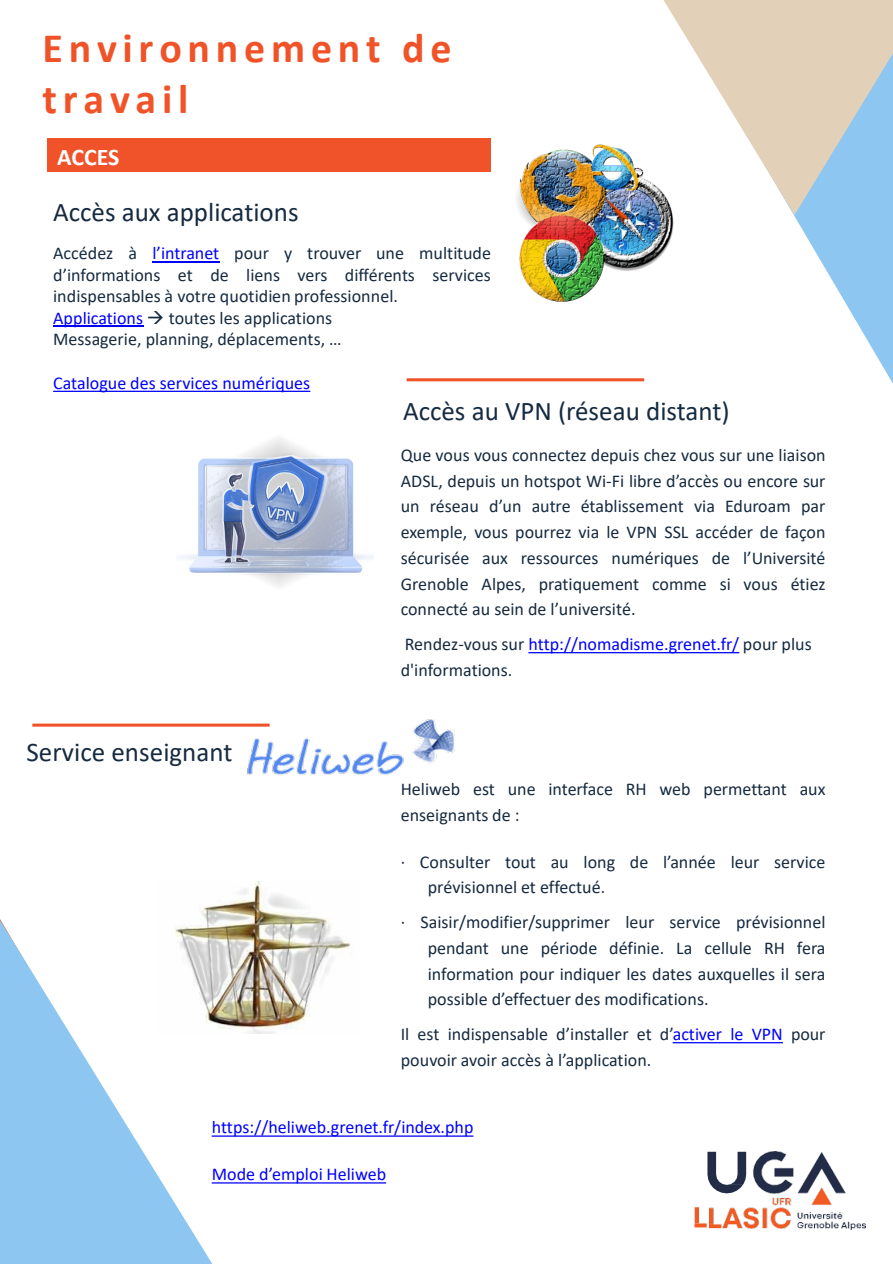
<style>
.page{position:relative;width:893px;height:1264px;background:#fff}
.page>*{position:absolute;margin:0;border:0;box-sizing:border-box;transform-origin:0 0}
.t1{font:700 42px/50.4px "Calibri";letter-spacing:.135em;color:#f05327}
.t2{font:27px "Calibri";color:#162a40}
.t3{font:700 24px "Calibri";letter-spacing:-.005em;color:#fff}
.t4{font:18px/25.7px "Calibri";color:#162a40}
.t5{font:18px "Calibri";color:#00f}
.s1{color:#00f}
</style>
<div class="page">
<svg style="left:707px;top:1151px;width:2px;height:30px"></svg>
<img style="left:709px;top:1151px;width:156px;height:77px">
<div style="left:694px;top:1206px;width:5px;height:17px;background:#f15a22"></div>
<svg style="left:694px;top:1223px;width:12px;height:4px"></svg>
<hr style="left:406px;top:378px;width:238px;height:3px;background:#f05327">
<hr style="left:152px;top:261px;width:67px;height:1px;background:#00f">
<hr style="left:53px;top:326px;width:90px;height:1px;background:#00f">
<svg style="left:53px;top:390px;width:257px;height:2px"></svg>
<img style="left:517px;top:144px;width:157px;height:158px">
<img style="left:177px;top:438px;width:196px;height:149px">
<svg style="left:528px;top:652px;width:211px;height:1px"></svg>
<img style="left:201px;top:881px;width:152px;height:152px">
<img style="left:237px;top:719px;width:217px;height:56px">
<hr style="left:32px;top:723px;width:238px;height:3px;background:#f05327">
<svg style="left:672px;top:1042px;width:110px;height:1px"></svg>
<svg style="left:212px;top:1135px;width:261px;height:1px"></svg>
<svg style="left:212px;top:1182px;width:174px;height:1px"></svg>
<div style="left:48px;top:138px;width:443px;height:33px;background:#f0532a"></div>
<svg style="left:0;top:919px;width:212px;height:344px"></svg>
<svg style="left:794px;top:215px;width:98px;height:167px"></svg>
<svg style="left:663px;top:0;width:229px;height:215px;fill:#e2d1b8"></svg>
<h2 class="t1" style="left:42px;top:22px;width:410px">Environnement de travail</h2>
<p class="t3" style="left:57px;top:140px;width:64px">ACCES</p>
<p class="t2" style="left:53px;top:193px;width:247px">Accès aux applications</p>
<p class="t4" style="left:53px;top:242px;width:439px;line-height:21.6px;text-align:justify">Accédez à <span class="s1">l’intranet</span> pour y trouver une multitude d’informations et de liens vers différents services indispensables à votre quotidien professionnel.</p>
<p class="t4" style="left:53px;top:304px;width:281px"><span class="s1">Applications</span> → toutes les applications</p>
<p class="t4" style="left:53px;top:326px;width:290px">Messagerie, planning, déplacements, …</p>
<p class="t5" style="left:53px;top:370px;width:259px">Catalogue des services numériques</p>
<p class="t2" style="left:403px;top:392px;width:328px">Accès au VPN (réseau distant)</p>
<p class="t2" style="left:26px;top:733px;width:207px">Service enseignant</p>
<p class="t4" style="left:400px;top:441px;width:426px;text-align:justify">Que vous vous connectez depuis chez vous sur une liaison ADSL, depuis un hotspot Wi-Fi libre d’accès ou encore sur un réseau d’un autre établissement via Eduroam par exemple, vous pourrez via le VPN SSL accéder de façon sécurisée aux ressources numériques de l’Université Grenoble Alpes, pratiquement comme si vous étiez connecté au sein de l’université.</p>
<p class="t4" style="left:400px;top:630px;width:412px">Rendez-vous sur <span class="s1">http://nomadisme.grenet.fr/</span> pour plus d'informations.</p>
<p class="t4" style="left:400px;top:775px;width:426px">Heliweb est une interface RH web permettant aux enseignants de :</p>
<p class="t4" style="left:427px;top:848px;width:399px;text-indent:-27px">· Consulter tout au long de l’année leur service prévisionnel et effectué.</p>
<p class="t4" style="left:427px;top:908px;width:399px;text-align:justify;text-indent:-27px">· Saisir/modifier/supprimer leur service prévisionnel pendant une période définie. La cellule RH fera information pour indiquer les dates auxquelles il sera possible d’effectuer des modifications.</p>
<p class="t4" style="left:400px;top:1020px;width:426px">Il est indispensable d’installer et d’<span class="s1">activer le VPN</span> pour pouvoir avoir accès à l’application.</p>
<p class="t5" style="left:212px;top:1114px;width:263px">https://heliweb.grenet.fr/index.php</p>
<p class="t5" style="left:212px;top:1161px;width:176px">Mode d’emploi Heliweb</p>
</div>
